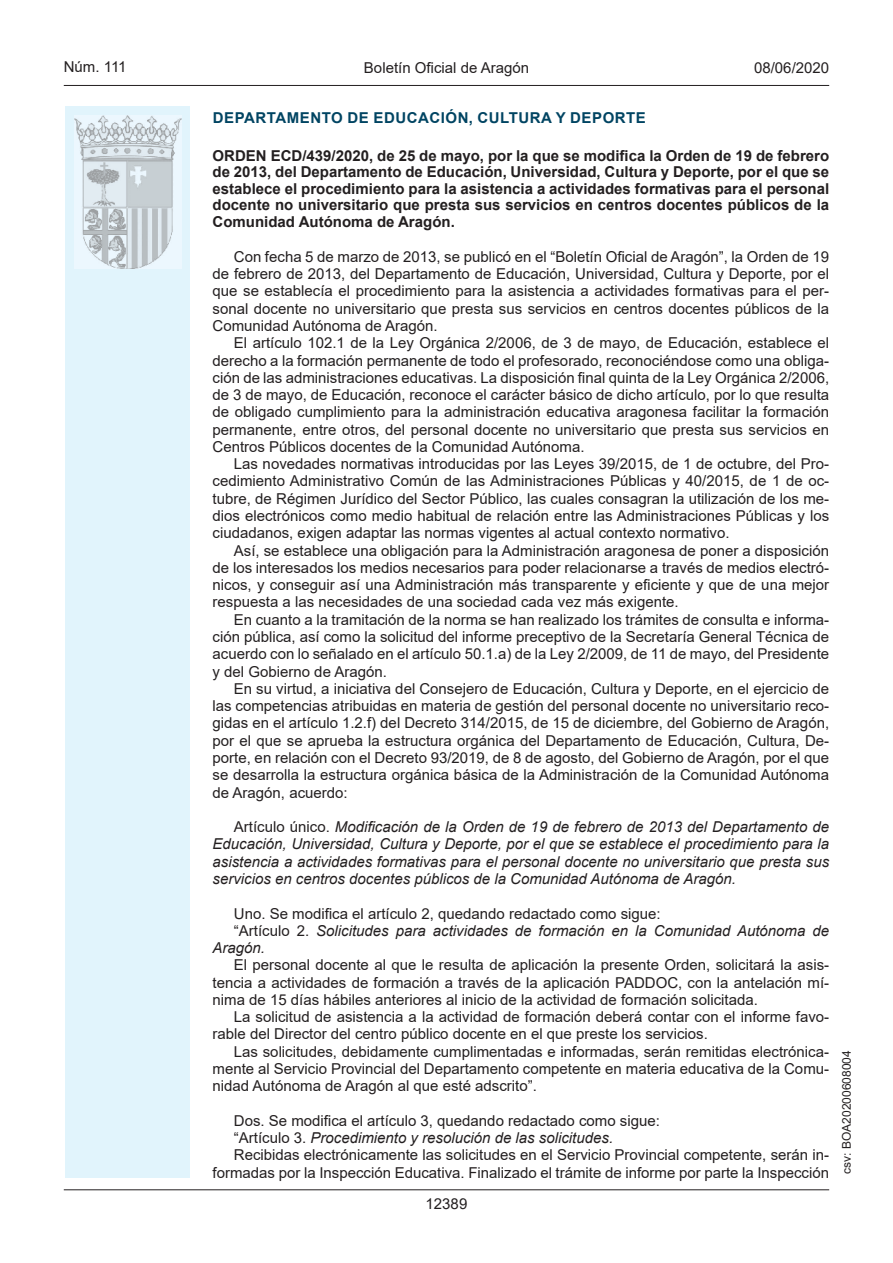
<style>
.page{position:relative;width:893px;height:1263px;background:#fff}
.page>*{position:absolute;margin:0;border:0;box-sizing:border-box;transform-origin:0 0}
.inicio_de_parrafo{font:15px/17.2px "Arial";color:#231f20;text-align:justify}
.inicio_de_parrafo-2{font:italic 15px/17.2px "Arial";color:#231f20;text-align:justify}
.Titulo_text{font:700 15px/16.5px "Arial";color:#231f20;text-align:justify}
.emisor_text{font:15px "Arial Bold MT2";letter-spacing:.035em;color:#004462}
.t1{font:15px "Arial MT2";color:#231f20}
.t2{font:12px "Arial MT2";color:#231f20}
.s1{font-style:normal}
</style>
<div class="page">
<div style="left:65px;top:106px;width:125px;height:1072px;background:#e1f4fc"></div>
<img style="left:75px;top:115px;width:106px;height:153px">
<hr style="left:64px;top:85px;width:765px;height:1px;background:#231f20">
<hr style="left:64px;top:1189px;width:765px;height:1px;background:#231f20">
<p class="t1" style="left:64px;top:57px;width:64px">Núm. 111</p>
<p class="inicio_de_parrafo" style="left:364px;top:59px;width:167px">Boletín Oficial de Aragón</p>
<p class="t1" style="left:754px;top:57px;width:77px">08/06/2020</p>
<h5 class="emisor_text" style="left:213px;top:107px;width:435px">DEPARTAMENTO DE EDUCACIÓN, CULTURA Y DEPORTE</h5>
<p class="Titulo_text" style="left:213px;top:147px;width:618px">ORDEN ECD/439/2020, de 25 de mayo, por la que se modifica la Orden de 19 de febrero de 2013, del Departamento de Educación, Universidad, Cultura y Deporte, por el que se establece el procedimiento para la asistencia a actividades formativas para el personal docente no universitario que presta sus servicios en centros docentes públicos de la Comunidad Autónoma de Aragón.</p>
<p class="inicio_de_parrafo" style="left:213px;top:248px;width:618px;text-indent:21px">Con fecha 5 de marzo de 2013, se publicó en el “Boletín Oficial de Aragón”, la Orden de 19 de febrero de 2013, del Departamento de Educación, Universidad, Cultura y Deporte, por el que se establecía el procedimiento para la asistencia a actividades formativas para el per&shy;sonal docente no universitario que presta sus servicios en centros docentes públicos de la Comunidad Autónoma de Aragón.</p>
<p class="inicio_de_parrafo" style="left:213px;top:334px;width:618px;text-indent:21px">El artículo 102.1 de la Ley Orgánica 2/2006, de 3 de mayo, de Educación, establece el derecho a la formación permanente de todo el profesorado, reconociéndose como una obliga&shy;ción de las administraciones educativas. La disposición final quinta de la Ley Orgánica 2/2006, de 3 de mayo, de Educación, reconoce el carácter básico de dicho artículo, por lo que resulta de obligado cumplimiento para la administración educativa aragonesa facilitar la formación permanente, entre otros, del personal docente no universitario que presta sus servicios en Centros Públicos docentes de la Comunidad Autónoma.</p>
<p class="inicio_de_parrafo" style="left:213px;top:455px;width:618px;text-indent:21px">Las novedades normativas introducidas por las Leyes 39/2015, de 1 de octubre, del Pro&shy;cedimiento Administrativo Común de las Administraciones Públicas y 40/2015, de 1 de oc&shy;tubre, de Régimen Jurídico del Sector Público, las cuales consagran la utilización de los me&shy;dios electrónicos como medio habitual de relación entre las Administraciones Públicas y los ciudadanos, exigen adaptar las normas vigentes al actual contexto normativo.</p>
<p class="inicio_de_parrafo" style="left:213px;top:542px;width:618px;text-indent:21px">Así, se establece una obligación para la Administración aragonesa de poner a disposición de los interesados los medios necesarios para poder relacionarse a través de medios electró&shy;nicos, y conseguir así una Administración más transparente y eficiente y que de una mejor respuesta a las necesidades de una sociedad cada vez más exigente.</p>
<p class="inicio_de_parrafo" style="left:213px;top:611px;width:618px;text-indent:21px">En cuanto a la tramitación de la norma se han realizado los trámites de consulta e informa&shy;ción pública, así como la solicitud del informe preceptivo de la Secretaría General Técnica de acuerdo con lo señalado en el artículo 50.1.a) de la Ley 2/2009, de 11 de mayo, del Presidente y del Gobierno de Aragón.</p>
<p class="inicio_de_parrafo" style="left:213px;top:680px;width:618px;text-indent:21px">En su virtud, a iniciativa del Consejero de Educación, Cultura y Deporte, en el ejercicio de las competencias atribuidas en materia de gestión del personal docente no universitario reco&shy;gidas en el artículo 1.2.f) del Decreto 314/2015, de 15 de diciembre, del Gobierno de Aragón, por el que se aprueba la estructura orgánica del Departamento de Educación, Cultura, De&shy;porte, en relación con el Decreto 93/2019, de 8 de agosto, del Gobierno de Aragón, por el que se desarrolla la estructura orgánica básica de la Administración de la Comunidad Autónoma de Aragón, acuerdo:</p>
<p class="inicio_de_parrafo-2" style="left:213px;top:818px;width:618px;text-indent:21px"><span class="s1">Artículo único.</span> Modificación de la Orden de 19 de febrero de 2013 del Departamento de Educación, Universidad, Cultura y Deporte, por el que se establece el procedimiento para la asistencia a actividades formativas para el personal docente no universitario que presta sus servicios en centros docentes públicos de la Comunidad Autónoma de Aragón.</p>
<p class="inicio_de_parrafo" style="left:234px;top:904px;width:428px">Uno. Se modifica el artículo 2, quedando redactado como sigue:</p>
<p class="inicio_de_parrafo-2" style="left:213px;top:922px;width:618px;text-indent:21px"><span class="s1">“Artículo 2.</span> Solicitudes para actividades de formación en la Comunidad Autónoma de<br>Aragón.</p>
<p class="inicio_de_parrafo" style="left:213px;top:956px;width:618px;text-indent:21px">El personal docente al que le resulta de aplicación la presente Orden, solicitará la asis&shy;tencia a actividades de formación a través de la aplicación PADDOC, con la antelación mí&shy;nima de 15 días hábiles anteriores al inicio de la actividad de formación solicitada.</p>
<p class="inicio_de_parrafo" style="left:213px;top:1008px;width:618px;text-indent:21px">La solicitud de asistencia a la actividad de formación deberá contar con el informe favo&shy;rable del Director del centro público docente en el que preste los servicios.</p>
<p class="inicio_de_parrafo" style="left:213px;top:1043px;width:618px;text-indent:21px">Las solicitudes, debidamente cumplimentadas e informadas, serán remitidas electrónica&shy;mente al Servicio Provincial del Departamento competente en materia educativa de la Comu&shy;nidad Autónoma de Aragón al que esté adscrito”.</p>
<p class="inicio_de_parrafo" style="left:234px;top:1112px;width:428px">Dos. Se modifica el artículo 3, quedando redactado como sigue:</p>
<p class="inicio_de_parrafo-2" style="left:234px;top:1129px;width:381px"><span class="s1">“Artículo 3.</span> Procedimiento y resolución de las solicitudes.</p>
<p class="inicio_de_parrafo" style="left:213px;top:1146px;width:618px;text-align:right">Recibidas electrónicamente las solicitudes en el Servicio Provincial competente, serán in&shy;formadas por la Inspección Educativa. Finalizado el trámite de informe por parte la Inspección</p>
<p class="t1" style="left:426px;top:1193px;width:43px">12389</p>
<p class="t2" style="left:838px;top:1174px;width:125px;rotate:-90deg">csv: BOA20200608004</p>
</div>
